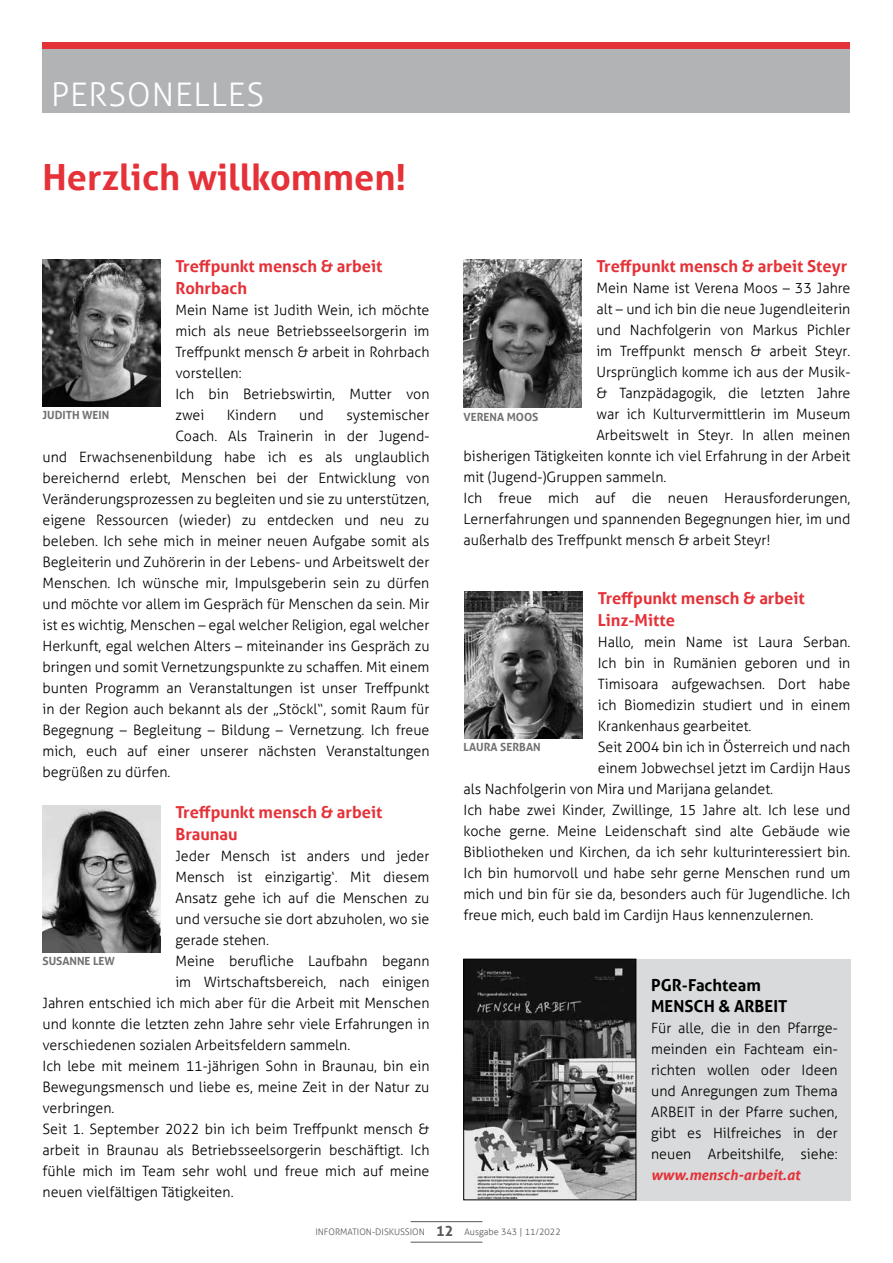
<style>
.page{position:relative;width:893px;height:1263px;background:#fff}
.page>*{position:absolute;margin:0;border:0;box-sizing:border-box;transform-origin:0 0}
.t1{font:700 36px "Aller";color:#e53138}
.t2{font:300 32.55px "Aller";letter-spacing:.03em;color:#fff}
.t3{font:700 16.5px/22.5px "Aller";color:#e53138}
.t4{font:700 16.5px/21px "Aller";color:#000}
.t5{font:300 14.25px/21px "Aller";color:#000}
.t6{font:italic 700 14.25px "Aller";color:#e53138}
.t7{font:700 11.25px "Aller";color:#707172}
.t8{font:300 9px "Aller";color:#58585a}
.s1{font-family:"Arial"}
.s2{font-weight:700;font-size:14.25px}
</style>
<div class="page">
<hr style="left:411px;top:1221px;width:71px;height:1px;background:#58585a">
<hr style="left:411px;top:1242px;width:71px;height:1px;background:#58585a">
<div style="left:43px;top:49px;width:807px;height:64px;background:#b1b3b4"></div>
<div style="left:43px;top:43px;width:807px;height:6px;background:#e53138"></div>
<img style="left:43px;top:259px;width:117px;height:148px">
<img style="left:463px;top:260px;width:118px;height:147px">
<img style="left:43px;top:805px;width:117px;height:148px">
<img style="left:465px;top:591px;width:118px;height:148px">
<div style="left:636px;top:959px;width:214px;height:241px;background:#d9dadb"></div>
<img style="left:465px;top:961px;width:169px;height:237px">
<div style="left:463px;top:959px;width:173px;height:241px;border:1px solid #000"></div>
<h2 class="t2" style="left:51px;top:75px;width:214px">PERSONELLES</h2>
<h1 class="t1" style="left:43px;top:155px;width:365px">Herzlich willkommen!</h1>
<p class="t3" style="left:175px;top:254px;width:209px">Treffpunkt mensch &amp; arbeit<br>Rohrbach</p>
<p class="t5" style="left:175px;top:300px;width:256px">Mein Name ist Judith Wein, ich möchte mich als neue Betriebsseelsorgerin im<br>Treffpunkt mensch &amp; arbeit in Rohrbach vorstellen:<br>Ich bin Betriebswirtin, Mutter von zwei</p>
<p class="t5" style="left:227px;top:405px;width:51px">Kindern</p>
<p class="t5" style="left:299px;top:405px;width:26px">und</p>
<p class="t5" style="left:346px;top:405px;width:85px">systemischer</p>
<p class="t5" style="left:175px;top:426px;width:256px">Coach. Als Trainerin in der Jugend-</p>
<p class="t5" style="left:43px;top:447px;width:388px">und Erwachsenenbildung habe ich es als unglaublich</p>
<p class="t5" style="left:43px;top:468px;width:388px">bereichernd erlebt, Menschen bei der Entwicklung von</p>
<p class="t5" style="left:43px;top:489px;width:388px">Veränderungsprozessen zu begleiten und sie zu unterstützen,</p>
<p class="t5" style="left:43px;top:510px;width:388px">eigene Ressourcen (wieder) zu entdecken und neu zu</p>
<p class="t5" style="left:43px;top:531px;width:388px">beleben. Ich sehe mich in meiner neuen Aufgabe somit als</p>
<p class="t5" style="left:43px;top:552px;width:388px">Begleiterin und Zuhörerin in der Lebens- und Arbeitswelt der</p>
<p class="t5" style="left:43px;top:573px;width:388px">Menschen. Ich wünsche mir, Impulsgeberin sein zu dürfen</p>
<p class="t5" style="left:43px;top:594px;width:388px">und möchte vor allem im Gespräch für Menschen da sein. Mir</p>
<p class="t5" style="left:43px;top:615px;width:388px">ist es wichtig, Menschen – egal welcher Religion, egal welcher</p>
<p class="t5" style="left:43px;top:636px;width:388px">Herkunft, egal welchen Alters – miteinander ins Gespräch zu</p>
<p class="t5" style="left:43px;top:657px;width:388px">bringen und somit Vernetzungspunkte zu schaffen. Mit einem</p>
<p class="t5" style="left:43px;top:678px;width:388px">bunten Programm an Veranstaltungen ist unser Treffpunkt</p>
<p class="t5" style="left:43px;top:699px;width:388px">in der Region auch bekannt als der „Stöckl“, somit Raum für</p>
<p class="t5" style="left:43px;top:720px;width:388px">Begegnung – Begleitung – Bildung – Vernetzung. Ich freue</p>
<p class="t5" style="left:43px;top:741px;width:388px">mich, euch auf einer unserer nächsten Veranstaltungen</p>
<p class="t5" style="left:43px;top:762px;width:129px">begrüßen zu dürfen.</p>
<p class="t3" style="left:175px;top:800px;width:209px">Treffpunkt mensch &amp; arbeit<br>Braunau</p>
<p class="t5" style="left:175px;top:845px;width:256px">Jeder Mensch ist anders und jeder</p>
<p class="t5" style="left:175px;top:866px;width:256px">Mensch ist einzigartig‘. Mit diesem</p>
<p class="t5" style="left:175px;top:887px;width:256px">Ansatz gehe ich auf die Menschen zu</p>
<p class="t5" style="left:175px;top:908px;width:256px">und versuche sie dort abzuholen, wo sie</p>
<p class="t5" style="left:175px;top:929px;width:95px">gerade stehen.</p>
<p class="t5" style="left:175px;top:950px;width:256px">Meine berufliche Laufbahn begann</p>
<p class="t5" style="left:175px;top:971px;width:256px">im Wirtschaftsbereich, nach einigen</p>
<p class="t5" style="left:43px;top:992px;width:388px">Jahren entschied ich mich aber für die Arbeit mit Menschen</p>
<p class="t5" style="left:43px;top:1013px;width:388px">und konnte die letzten zehn Jahre sehr viele Erfahrungen in</p>
<p class="t5" style="left:43px;top:1034px;width:309px">verschiedenen sozialen Arbeitsfeldern sammeln.</p>
<p class="t5" style="left:43px;top:1055px;width:388px">Ich lebe mit meinem 11-jährigen Sohn in Braunau, bin ein</p>
<p class="t5" style="left:43px;top:1076px;width:388px">Bewegungsmensch und liebe es, meine Zeit in der Natur zu</p>
<p class="t5" style="left:43px;top:1097px;width:73px">verbringen.</p>
<p class="t5" style="left:43px;top:1118px;width:388px">Seit 1. September 2022 bin ich beim Treffpunkt mensch &amp;</p>
<p class="t5" style="left:43px;top:1139px;width:388px">arbeit in Braunau als Betriebsseelsorgerin beschäftigt. Ich</p>
<p class="t5" style="left:43px;top:1160px;width:388px">fühle mich im Team sehr wohl und freue mich auf meine</p>
<p class="t5" style="left:43px;top:1181px;width:193px">neuen vielfältigen Tätigkeiten.</p>
<p class="t7" style="left:43px;top:408px;width:68px">JUDITH WEIN</p>
<p class="t7" style="left:43px;top:954px;width:74px">SUSANNE LEW</p>
<p class="t3" style="left:596px;top:255px;width:252px">Treffpunkt mensch &amp; arbeit Steyr</p>
<p class="t5" style="left:596px;top:277px;width:256px">Mein Name ist Verena Moos – 33 Jahre</p>
<p class="t5" style="left:596px;top:298px;width:256px">alt – und ich bin die neue Jugendleiterin</p>
<p class="t5" style="left:596px;top:319px;width:256px">und Nachfolgerin von Markus Pichler</p>
<p class="t5" style="left:596px;top:340px;width:256px">im Treffpunkt mensch &amp; arbeit Steyr.</p>
<p class="t5" style="left:596px;top:361px;width:256px">Ursprünglich komme ich aus der Musik-</p>
<p class="t5" style="left:596px;top:382px;width:256px">&amp; Tanzpädagogik, die letzten Jahre</p>
<p class="t5" style="left:596px;top:403px;width:256px">war ich Kulturvermittlerin im Museum</p>
<p class="t5" style="left:596px;top:424px;width:256px">Arbeitswelt in Steyr. In allen meinen</p>
<p class="t5" style="left:463px;top:445px;width:388px">bisherigen Tätigkeiten konnte ich viel Erfahrung in der Arbeit</p>
<p class="t5" style="left:463px;top:466px;width:204px">mit (Jugend-)Gruppen sammeln.</p>
<p class="t5" style="left:463px;top:487px;width:388px">Ich freue mich auf die neuen Herausforderungen,</p>
<p class="t5" style="left:463px;top:508px;width:388px">Lernerfahrungen und spannenden Begegnungen hier, im und</p>
<p class="t5" style="left:463px;top:529px;width:308px">außerhalb des Treffpunkt mensch &amp; arbeit Steyr!</p>
<p class="t7" style="left:463px;top:410px;width:76px">VERENA MOOS</p>
<p class="t3" style="left:598px;top:586px;width:209px">Treffpunkt mensch &amp; arbeit<br>Linz-Mitte</p>
<p class="t5" style="left:598px;top:632px;width:254px">Hallo, mein Name ist Laura Serban.</p>
<p class="t5" style="left:598px;top:653px;width:254px">Ich bin in Rumänien geboren und in</p>
<p class="t5" style="left:598px;top:674px;width:254px">Timisoara aufgewachsen. Dort habe</p>
<p class="t5" style="left:598px;top:695px;width:254px">ich Biomedizin studiert und in einem</p>
<p class="t5" style="left:598px;top:716px;width:155px">Krankenhaus gearbeitet.</p>
<p class="t5" style="left:598px;top:737px;width:254px">Seit 2004 bin ich in Österreich und nach</p>
<p class="t5" style="left:598px;top:758px;width:254px">einem Jobwechsel jetzt im Cardijn Haus</p>
<p class="t5" style="left:463px;top:779px;width:311px">als Nachfolgerin von Mira und Marijana gelandet.</p>
<p class="t5" style="left:463px;top:800px;width:388px">Ich habe zwei Kinder, Zwillinge, 15 Jahre alt. Ich lese und</p>
<p class="t5" style="left:463px;top:821px;width:388px">koche gerne. Meine Leidenschaft sind alte Gebäude wie</p>
<p class="t5" style="left:463px;top:842px;width:388px">Bibliotheken und Kirchen, da ich sehr kulturinteressiert bin.</p>
<p class="t5" style="left:463px;top:863px;width:388px">Ich bin humorvoll und habe sehr gerne Menschen rund um</p>
<p class="t5" style="left:463px;top:884px;width:388px">mich und bin für sie da, besonders auch für Jugendliche. Ich</p>
<p class="t5" style="left:463px;top:905px;width:352px">freue mich, euch bald im Cardijn Haus kennenzulernen.</p>
<p class="t7" style="left:463px;top:740px;width:79px">LAURA SERBAN</p>
<p class="t4" style="left:651px;top:974px;width:138px">PGR-Fachteam<br>MENSCH <span class="s1">&amp;</span> ARBEIT</p>
<p class="t5" style="left:651px;top:1017px;width:188px;text-align:justify">Für alle, die in den Pfarrge&shy;meinden ein Fachteam ein&shy;richten wollen oder Ideen und Anregungen zum Thema ARBEIT in der Pfarre suchen, gibt es Hilfreiches in der neuen Arbeitshilfe, siehe:</p>
<p class="t6" style="left:651px;top:1166px;width:151px">www.mensch-arbeit.at</p>
<p class="t8" style="left:315px;top:1226px;width:247px">INFORMATION-DISKUSSION <span class="s2">12</span> Ausgabe 343 | 11/2022</p>
</div>
